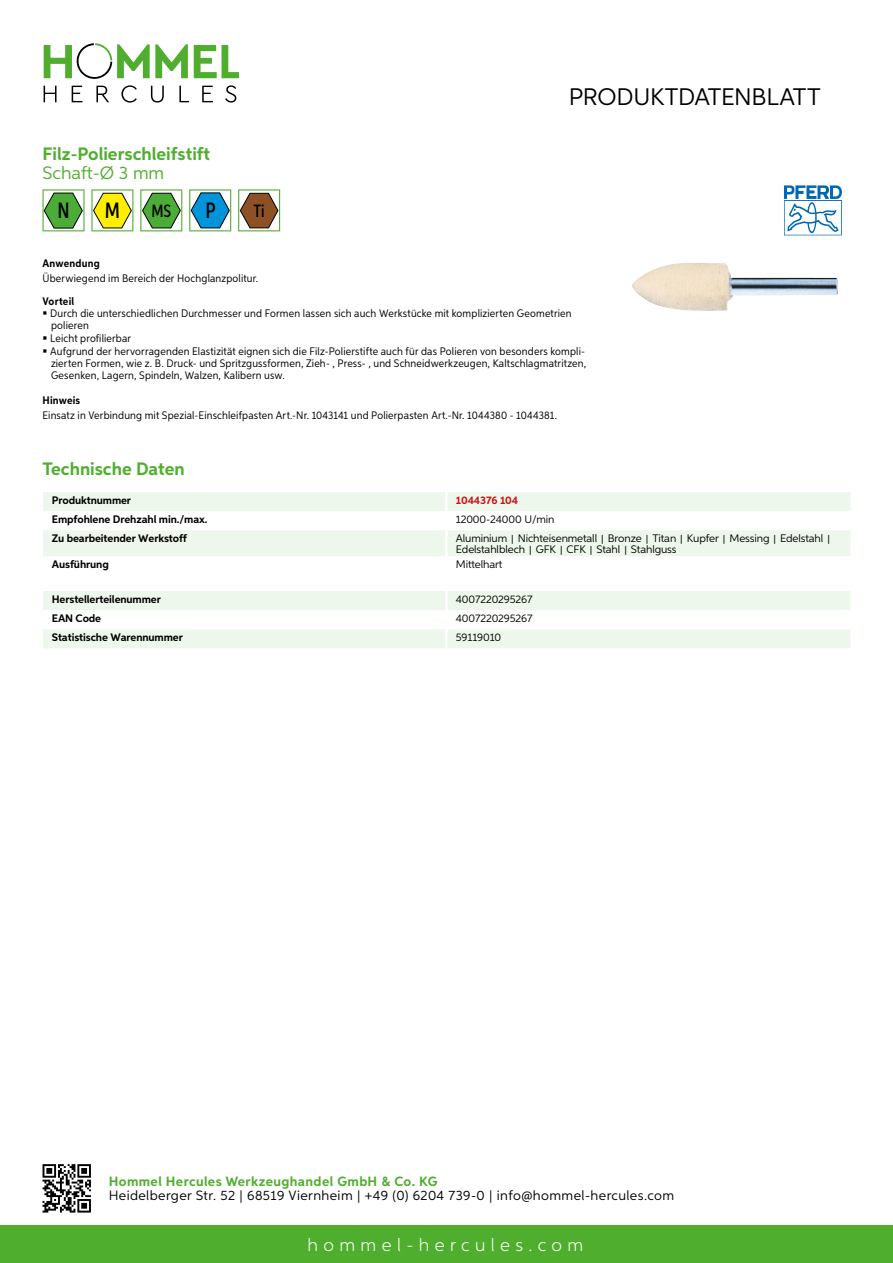
<style>
.page{position:relative;width:893px;height:1263px;background:#fff}
.page>*{position:absolute;margin:0;border:0;box-sizing:border-box;transform-origin:0 0}
.t1{font:24px "Aspira";letter-spacing:-.01em;color:#000}
.t2{font:500 22.2px "Aspira XX Nar";color:#000}
.t3{font:700 18px "Aspira";color:#50ae2f}
.t4{font:300 18px "Aspira";letter-spacing:.3em;color:#fff}
.t5{font:18px "Aspira";color:#50ae2f}
.t6{font:500 17.85px "Aspira XX Nar";color:#000}
.t7{font:13.5px "Aspira";letter-spacing:.03em;color:#000}
.t8{font:700 13.5px "Aspira";letter-spacing:.03em;color:#50ae2f}
.t9{font:10.95px/12.3px "Aspira Nar";letter-spacing:.015em;color:#000}
.t10{font:10.95px/10.9px "Aspira";letter-spacing:-.01em;color:#000}
.t11{font:700 10.95px "Aspira";letter-spacing:-.01em;color:#000}
.t12{font:700 10.95px "Aspira Nar";letter-spacing:.02em;color:#000}
.t13{font:700 10.95px "Aspira";letter-spacing:-.01em;color:#cd1013}
.s1{font-family:"Wuerth Global";font-size:10.5px}
</style>
<div class="page">
<div style="left:0;top:1226px;width:893px;height:37px;background:#50ae2f"></div>
<svg style="left:43px;top:1164px;width:48px;height:48px"></svg>
<svg style="left:194px;top:45px;width:45px;height:33px"></svg>
<svg style="left:44px;top:43px;width:144px;height:36px"></svg>
<svg style="left:44px;top:86px;width:13px;height:16px"></svg>
<svg style="left:72px;top:86px;width:10px;height:16px"></svg>
<svg style="left:96px;top:86px;width:13px;height:16px"></svg>
<svg style="left:121px;top:85px;width:16px;height:18px"></svg>
<svg style="left:151px;top:86px;width:13px;height:17px"></svg>
<svg style="left:179px;top:86px;width:10px;height:16px"></svg>
<svg style="left:202px;top:86px;width:11px;height:16px"></svg>
<svg style="left:225px;top:85px;width:11px;height:18px"></svg>
<div style="left:43px;top:492px;width:807px;height:19px;background:#eef7eb"></div>
<div style="left:43px;top:530px;width:807px;height:26px;background:#eef7eb"></div>
<hr style="left:445px;top:492px;width:3px;height:19px;background:#fff">
<hr style="left:445px;top:530px;width:3px;height:26px;background:#fff">
<svg style="left:43px;top:591px;width:807px;height:57px"></svg>
<hr style="left:445px;top:629px;width:3px;height:19px;background:#fff">
<svg style="left:43px;top:189px;width:42px;height:42px"></svg>
<svg style="left:91px;top:189px;width:42px;height:42px"></svg>
<svg style="left:140px;top:189px;width:42px;height:42px"></svg>
<svg style="left:189px;top:189px;width:42px;height:42px"></svg>
<svg style="left:238px;top:189px;width:42px;height:42px"></svg>
<img style="left:632px;top:263px;width:53px;height:36px">
<svg style="left:784px;top:185px;width:58px;height:50px"></svg>
<h3 class="t3" style="left:43px;top:142px;width:169px">Filz-Polierschleifstift</h3>
<h3 class="t5" style="left:43px;top:162px;width:123px">Schaft-Ø 3 mm</h3>
<h2 class="t2" style="left:57px;top:197px;width:14px">N</h2>
<h2 class="t2" style="left:105px;top:197px;width:17px">M</h2>
<h3 class="t6" style="left:151px;top:200px;width:21px">MS</h3>
<h2 class="t2" style="left:205px;top:197px;width:12px">P</h2>
<h3 class="t6" style="left:254px;top:200px;width:13px">Ti</h3>
<h1 class="t1" style="left:569px;top:82px;width:253px">Produktdatenblatt</h1>
<p class="t12" style="left:43px;top:257px;width:59px">Anwendung</p>
<p class="t9" style="left:43px;top:272px;width:217px">Überwiegend im Bereich der Hochglanzpolitur.</p>
<p class="t12" style="left:43px;top:294px;width:33px">Vorteil</p>
<p class="t9" style="left:50px;top:307px;width:538px">Durch die unterschiedlichen Durchmesser und Formen lassen sich auch Werkstücke mit komplizierten Geometrien polieren<br>Leicht profilierbar<br>Aufgrund der hervorragenden Elastizität eignen sich die Filz-Polierstifte auch für das Polieren von besonders kompli&shy;zierten Formen, wie z. B. Druck- und Spritzgussformen, Zieh- , Press- , und Schneidwerkzeugen, Kaltschlagmatritzen, Gesenken, Lagern, Spindeln, Walzen, Kalibern usw.</p>
<p class="t12" style="left:43px;top:394px;width:39px">Hinweis</p>
<p class="t9" style="left:43px;top:409px;width:516px">Einsatz in Verbindung mit Spezial-Einschleifpasten Art.-Nr. 1043141 und Polierpasten Art.-Nr. 1044380 - 1044381.</p>
<h3 class="t3" style="left:43px;top:458px;width:144px">Technische Daten</h3>
<p class="t11" style="left:52px;top:493px;width:81px">Produktnummer</p>
<p class="t13" style="left:456px;top:493px;width:64px">1044376 104</p>
<p class="t11" style="left:52px;top:512px;width:157px">Empfohlene Drehzahl min./max.</p>
<p class="t10" style="left:456px;top:514px;width:100px">12000-24000 U/min</p>
<p class="t11" style="left:52px;top:532px;width:137px">Zu bearbeitender Werkstoff</p>
<p class="t10" style="left:456px;top:533px;width:377px">Aluminium <span class="s1">|</span> N ichteisenmetall <span class="s1">|</span> Bronze <span class="s1">|</span> Titan <span class="s1">|</span> Kupfer <span class="s1">|</span> Messing <span class="s1">|</span> Edelstahl <span class="s1">|<br></span>Edelstahlblech <span class="s1">|</span> GFK <span class="s1">|</span> CFK <span class="s1">|</span> Stahl <span class="s1">|</span> Stahlguss</p>
<p class="t11" style="left:52px;top:558px;width:58px">Ausführung</p>
<p class="t10" style="left:456px;top:559px;width:48px">Mittelhart</p>
<p class="t11" style="left:52px;top:592px;width:111px">Herstellerteilenummer</p>
<p class="t10" style="left:456px;top:593px;width:78px">4007220295267</p>
<p class="t11" style="left:52px;top:612px;width:51px">EAN Code</p>
<p class="t10" style="left:456px;top:613px;width:78px">4007220295267</p>
<p class="t11" style="left:52px;top:631px;width:132px">Statistische Warennummer</p>
<p class="t10" style="left:456px;top:632px;width:47px">59119010</p>
<p class="t8" style="left:109px;top:1172px;width:330px">Hommel Hercules Werkzeughandel GmbH &amp; Co. KG</p>
<p class="t7" style="left:109px;top:1187px;width:567px">Heidelberger Str. 52 | 68519 Viernheim | +49 (0) 6204 739-0 | info@hommel-hercules.com</p>
<h3 class="t4" style="left:307px;top:1234px;width:277px">hommel-hercules.com</h3>
</div>
